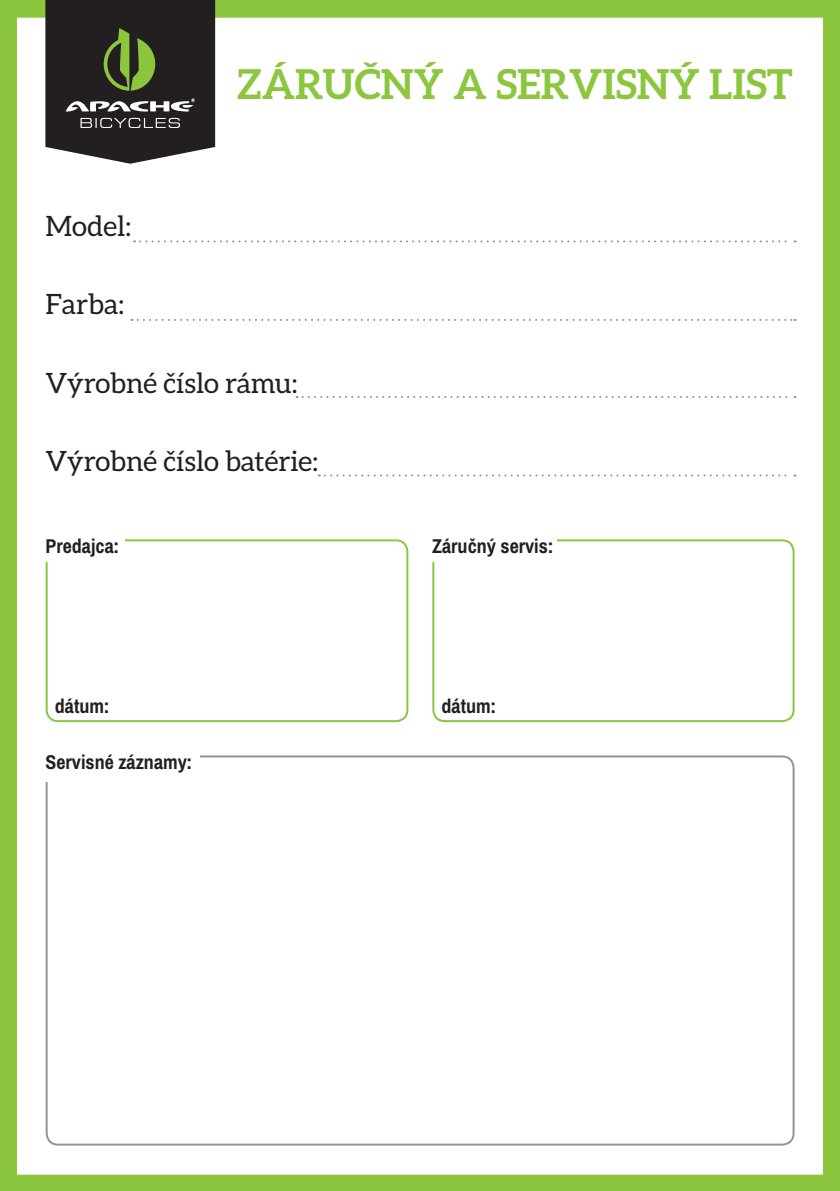
<style>
.page{position:relative;width:840px;height:1191px;background:#fff}
.page>*{position:absolute;margin:0;border:0;box-sizing:border-box;transform-origin:0 0}
.t1{font:700 41.2px "Apachefont";color:#8bc63e}
.t2{font:28px "Apachefont";color:#231f20}
.t3{font:700 20px "Archivo Narrow";color:#231f20}
</style>
<div class="page">
<div style="left:0;top:1px;width:839px;height:1190px;border:17px solid #8bc63e"></div>
<svg style="left:134px;top:240px;width:661px;height:2px"></svg>
<svg style="left:131px;top:319px;width:664px;height:2px"></svg>
<svg style="left:296px;top:396px;width:499px;height:2px"></svg>
<svg style="left:318px;top:474px;width:477px;height:2px"></svg>
<div style="left:46px;top:539px;width:362px;height:183px;border:2px solid #8bc63e;border-radius:11px"></div>
<div style="left:45px;top:534px;width:80px;height:27px;background:#fff"></div>
<div style="left:432px;top:539px;width:362px;height:183px;border:2px solid #8bc63e;border-radius:11px"></div>
<div style="left:432px;top:534px;width:124px;height:27px;background:#fff"></div>
<div style="left:46px;top:755px;width:748px;height:390px;border:2px solid #939598;border-radius:11px"></div>
<div style="left:45px;top:750px;width:155px;height:31px;background:#fff"></div>
<svg style="left:45px;top:0;width:170px;height:164px;background:#3c3c36"></svg>
<h2 class="t2" style="left:45px;top:210px;width:87px">Model:</h2>
<h2 class="t2" style="left:45px;top:288px;width:80px">Farba:</h2>
<h1 class="t1" style="left:237px;top:60px;width:557px">ZÁRUČNÝ A SERVISNÝ list</h1>
<h2 class="t2" style="left:45px;top:367px;width:253px">Výrobné číslo rámu:</h2>
<h2 class="t2" style="left:45px;top:445px;width:274px">Výrobné číslo batérie:</h2>
<p class="t3" style="left:45px;top:534px;width:75px">Predajca:</p>
<p class="t3" style="left:55px;top:693px;width:56px">dátum:</p>
<p class="t3" style="left:45px;top:750px;width:148px">Servisné záznamy:</p>
<p class="t3" style="left:432px;top:534px;width:123px">Záručný servis:</p>
<p class="t3" style="left:441px;top:693px;width:56px">dátum:</p>
</div>
